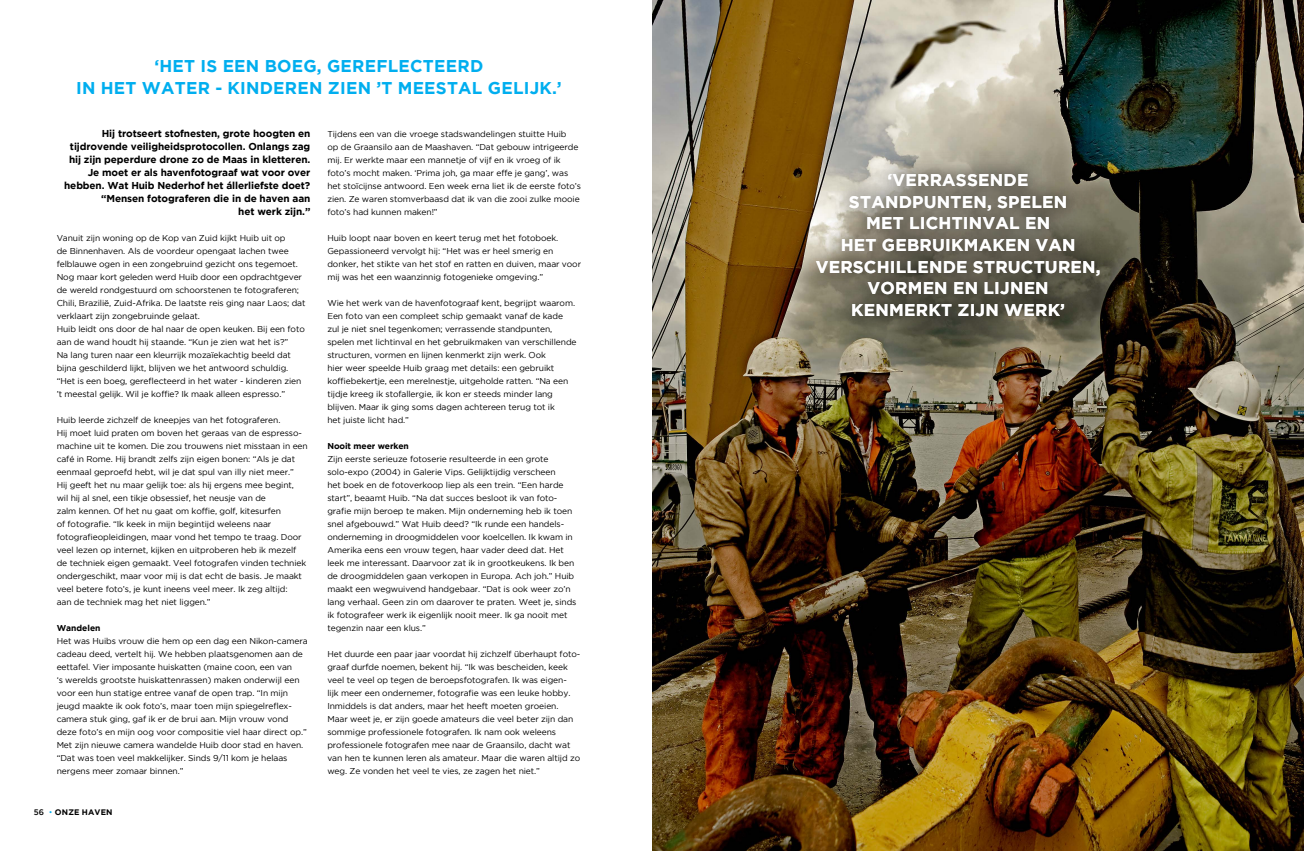
<style>
.page{position:relative;width:1304px;height:851px;background:#fff}
.page>*{position:absolute;margin:0;border:0;box-sizing:border-box;transform-origin:0 0}
.t1{font:700 17px/21.6px "Gotham";letter-spacing:.015em;color:#fff;text-align:center}
.t2{font:700 17px/21.6px "Gotham";letter-spacing:.015em;color:#00aeef;text-align:center}
.t3{font:700 10px/13px "Gotham";letter-spacing:-.01em;color:#000;text-align:right}
.t4{font:8.5px/13px "Gotham";letter-spacing:-.01em;color:#000}
.t5{font:700 8.5px "Gotham";letter-spacing:-.01em;color:#000}
.t6{font:700 8px "Gotham";letter-spacing:.015em;color:#000}
.s1{font-weight:500}
.s2{font-weight:300;color:#00aeef}
</style>
<div class="page">
<img style="left:652px;top:0;width:652px;height:850px">
<div style="left:788px;top:143px;width:339px;height:203px;background:#000;opacity:.75"></div>
<h1 class="t2" style="left:76px;top:55px;width:487px">‘HET IS EEN BOEG, GEREFLECTEERD<br>IN HET WATER - KINDEREN ZIEN ’T MEESTAL GELIJK.’</h1>
<p class="t3" style="left:64px;top:127px;width:248px">Hij trotseert stofnesten, grote hoogten en tijdrovende veiligheidsprotocollen. Onlangs zag hij zijn peperdure drone zo de Maas in kletteren.<br>Je moet er als havenfotograaf wat voor over hebben. Wat Huib Nederhof het állerliefste doet? “Mensen fotograferen die in de haven aan<br>het werk zijn.”</p>
<p class="t4" style="left:57px;top:231px;width:250px">Vanuit zijn woning op de Kop van Zuid kijkt Huib uit op<br>de Binnenhaven. Als de voordeur opengaat lachen twee felblauwe ogen in een zongebruind gezicht ons tegemoet.<br>Nog maar kort geleden werd Huib door een opdrachtgever de wereld rondgestuurd om schoorstenen te fotograferen; Chili, Brazilië, Zuid-Afrika. De laatste reis ging naar Laos; dat verklaart zijn zongebruinde gelaat.<br>Huib leidt ons door de hal naar de open keuken. Bij een foto aan de wand houdt hij staande. “Kun je zien wat het is?”<br>Na lang turen naar een kleurrijk mozaïekachtig beeld dat bijna geschilderd lijkt, blijven we het antwoord schuldig. “Het is een boeg, gereflecteerd in het water - kinderen zien ’t meestal gelijk. Wil je koffie? Ik maak alleen espresso.”</p>
<p class="t4" style="left:57px;top:413px;width:253px">Huib leerde zichzelf de kneepjes van het fotograferen.<br>Hij moet luid praten om boven het geraas van de espresso&shy;machine uit te komen. Die zou trouwens niet misstaan in een café in Rome. Hij brandt zelfs zijn eigen bonen: “Als je dat eenmaal geproefd hebt, wil je dat spul van illy niet meer.”<br>Hij geeft het nu maar gelijk toe: als hij ergens mee begint,<br>wil hij al snel, een tikje obsessief, het neusje van de<br>zalm kennen. Of het nu gaat om koffie, golf, kitesurfen<br>of fotografie. “Ik keek in mijn begintijd weleens naar fotografieopleidingen, maar vond het tempo te traag. Door veel lezen op internet, kijken en uitproberen heb ik mezelf de techniek eigen gemaakt. Veel fotografen vinden techniek ondergeschikt, maar voor mij is dat echt de basis. Je maakt veel betere foto’s, je kunt ineens veel meer. Ik zeg altijd:<br>aan de techniek mag het niet liggen.”</p>
<p class="t5" style="left:57px;top:623px;width:45px">Wandelen</p>
<p class="t4" style="left:57px;top:634px;width:253px">Het was Huibs vrouw die hem op een dag een Nikon-camera cadeau deed, vertelt hij. We hebben plaatsgenomen aan de eettafel. Vier imposante huiskatten (maine coon, een van<br>‘s werelds grootste huiskattenrassen) maken onderwijl een voor een hun statige entree vanaf de open trap. “In mijn jeugd maakte ik ook foto’s, maar toen mijn spiegelreflex&shy;camera stuk ging, gaf ik er de brui aan. Mijn vrouw vond deze foto’s en mijn oog voor compositie viel haar direct op.” Met zijn nieuwe camera wandelde Huib door stad en haven. “Dat was toen veel makkelijker. Sinds 9/11 kom je helaas nergens meer zomaar binnen.”</p>
<p class="t6" style="left:34px;top:807px;width:80px"><span class="s1">56</span> <span class="s2">•</span> ONZE HAVEN</p>
<p class="t4" style="left:327px;top:127px;width:255px">Tijdens een van die vroege stadswandelingen stuitte Huib<br>op de Graansilo aan de Maashaven. “Dat gebouw intrigeerde mij. Er werkte maar een mannetje of vijf en ik vroeg of ik foto’s mocht maken. ‘Prima joh, ga maar effe je gang’, was het stoïcijnse antwoord. Een week erna liet ik de eerste foto’s zien. Ze waren stomverbaasd dat ik van die zooi zulke mooie foto’s had kunnen maken!”</p>
<p class="t4" style="left:327px;top:231px;width:255px">Huib loopt naar boven en keert terug met het fotoboek.<br>Gepassioneerd vervolgt hij: “Het was er heel smerig en donker, het stikte van het stof en ratten en duiven, maar voor mij was het een waanzinnig fotogenieke omgeving.”</p>
<p class="t4" style="left:327px;top:296px;width:251px">Wie het werk van de havenfotograaf kent, begrijpt waarom.<br>Een foto van een compleet schip gemaakt vanaf de kade zul je niet snel tegenkomen; verrassende standpunten, spelen met lichtinval en het gebruikmaken van verschillende structuren, vormen en lijnen kenmerkt zijn werk. Ook<br>hier weer speelde Huib graag met details: een gebruikt koffiebekertje, een merelnestje, uitgeholde ratten. “Na een tijdje kreeg ik stofallergie, ik kon er steeds minder lang blijven. Maar ik ging soms dagen achtereen terug tot ik<br>het juiste licht had.”</p>
<p class="t5" style="left:327px;top:441px;width:83px">Nooit meer werken</p>
<p class="t4" style="left:327px;top:452px;width:251px">Zijn eerste serieuze fotoserie resulteerde in een grote solo-expo (2004) in Galerie Vips. Gelijktijdig verscheen<br>het boek en de fotoverkoop liep als een trein. “Een harde start”, beaamt Huib. “Na dat succes besloot ik van foto&shy;grafie mijn beroep te maken. Mijn onderneming heb ik toen snel afgebouwd.” Wat Huib deed? “Ik runde een handels&shy;onderneming in droogmiddelen voor koelcellen. Ik kwam in Amerika eens een vrouw tegen, haar vader deed dat. Het leek me interessant. Daarvoor zat ik in grootkeukens. Ik ben de droogmiddelen gaan verkopen in Europa. Ach joh.” Huib maakt een wegwuivend handgebaar. “Dat is ook weer zo’n lang verhaal. Geen zin om daarover te praten. Weet je, sinds ik fotografeer werk ik eigenlijk nooit meer. Ik ga nooit met tegenzin naar een klus.”</p>
<p class="t4" style="left:327px;top:647px;width:254px">Het duurde een paar jaar voordat hij zichzelf überhaupt foto&shy;graaf durfde noemen, bekent hij. “Ik was bescheiden, keek veel te veel op tegen de beroepsfotografen. Ik was eigen-<br>lijk meer een ondernemer, fotografie was een leuke hobby.<br>Inmiddels is dat anders, maar het heeft moeten groeien.<br>Maar weet je, er zijn goede amateurs die veel beter zijn dan sommige professionele fotografen. Ik nam ook weleens professionele fotografen mee naar de Graansilo, dacht wat van hen te kunnen leren als amateur. Maar die waren altijd zo weg. Ze vonden het veel te vies, ze zagen het niet.”</p>
<h1 class="t1" style="left:816px;top:169px;width:286px">‘VERRASSENDE<br>STANDPUNTEN, SPELEN<br>MET LICHTINVAL EN<br>HET GEBRUIKMAKEN VAN<br>VERSCHILLENDE STRUCTUREN,<br>VORMEN EN LIJNEN<br>KENMERKT ZIJN WERK’</h1>
</div>
